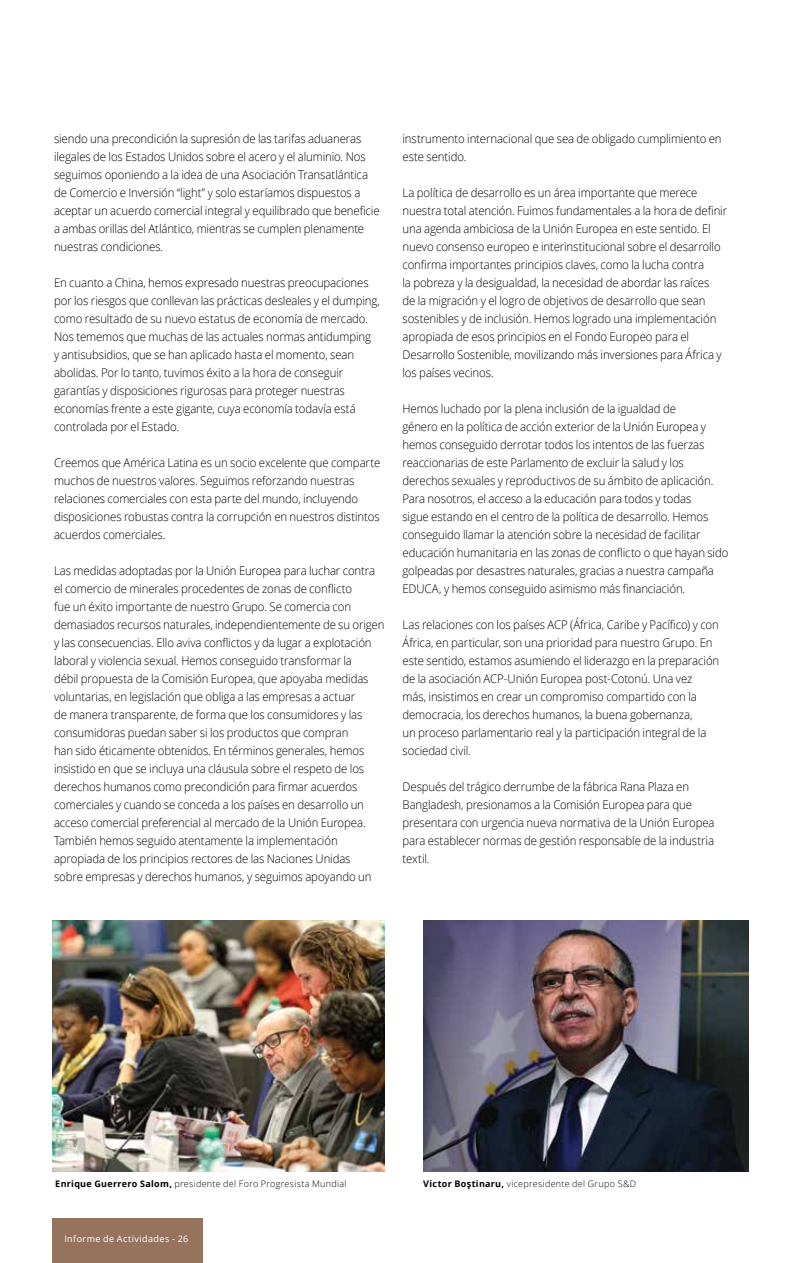
<style>
.page{position:relative;width:787px;height:1263px;background:#fff}
.page>*{position:absolute;margin:0;border:0;box-sizing:border-box;transform-origin:0 0}
.t1{font:300 12px/18px "Open Sans";letter-spacing:-.01em;color:#000;scale:.95 1}
.t2{font:300 9px "Open Sans";letter-spacing:.035em;color:#000}
.t3{font:9px "Open Sans";letter-spacing:.05em;color:#fff}
.s1{font-weight:700}
</style>
<div class="page">
<img style="left:52px;top:921px;width:332px;height:250px">
<img style="left:423px;top:921px;width:325px;height:250px">
<div style="left:52px;top:1218px;width:150px;height:45px;background:#96735d"></div>
<p class="t1" style="left:54px;top:129px;width:344px">siendo una precondición la supresión de las tarifas aduaneras ilegales de los Estados Unidos sobre el acero y el aluminio. Nos seguimos oponiendo a la idea de una Asociación Transatlántica de Comercio e Inversión “light” y solo estaríamos dispuestos a aceptar un acuerdo comercial integral y equilibrado que beneficie a ambas orillas del Atlántico, mientras se cumplen plenamente nuestras condiciones.</p>
<p class="t1" style="left:54px;top:273px;width:345px">En cuanto a China, hemos expresado nuestras preocupaciones por los riesgos que conllevan las prácticas desleales y el dumping, como resultado de su nuevo estatus de economía de mercado.<br>Nos tememos que muchas de las actuales normas antidumping<br>y antisubsidios, que se han aplicado hasta el momento, sean abolidas. Por lo tanto, tuvimos éxito a la hora de conseguir garantías y disposiciones rigurosas para proteger nuestras economías frente a este gigante, cuya economía todavía está controlada por el Estado.</p>
<p class="t1" style="left:54px;top:453px;width:345px">Creemos que América Latina es un socio excelente que comparte muchos de nuestros valores. Seguimos reforzando nuestras relaciones comerciales con esta parte del mundo, incluyendo disposiciones robustas contra la corrupción en nuestros distintos acuerdos comerciales.</p>
<p class="t1" style="left:54px;top:561px;width:349px">Las medidas adoptadas por la Unión Europea para luchar contra el comercio de minerales procedentes de zonas de conflicto<br>fue un éxito importante de nuestro Grupo. Se comercia con demasiados recursos naturales, independientemente de su origen y las consecuencias. Ello aviva conflictos y da lugar a explotación laboral y violencia sexual. Hemos conseguido transformar la<br>débil propuesta de la Comisión Europea, que apoyaba medidas voluntarias, en legislación que obliga a las empresas a actuar<br>de manera transparente, de forma que los consumidores y las consumidoras puedan saber si los productos que compran<br>han sido éticamente obtenidos. En términos generales, hemos insistido en que se incluya una cláusula sobre el respeto de los derechos humanos como precondición para firmar acuerdos comerciales y cuando se conceda a los países en desarrollo un acceso comercial preferencial al mercado de la Unión Europea.<br>También hemos seguido atentamente la implementación apropiada de los principios rectores de las Naciones Unidas<br>sobre empresas y derechos humanos, y seguimos apoyando un</p>
<p class="t1" style="left:402px;top:129px;width:337px">instrumento internacional que sea de obligado cumplimiento en este sentido.</p>
<p class="t1" style="left:402px;top:183px;width:343px">La política de desarrollo es un área importante que merece nuestra total atención. Fuimos fundamentales a la hora de definir una agenda ambiciosa de la Unión Europea en este sentido. El nuevo consenso europeo e interinstitucional sobre el desarrollo confirma importantes principios claves, como la lucha contra<br>la pobreza y la desigualdad, la necesidad de abordar las raíces<br>de la migración y el logro de objetivos de desarrollo que sean sostenibles y de inclusión. Hemos logrado una implementación apropiada de esos principios en el Fondo Europeo para el Desarrollo Sostenible, movilizando más inversiones para África y los países vecinos.</p>
<p class="t1" style="left:402px;top:399px;width:344px">Hemos luchado por la plena inclusión de la igualdad de<br>género en la política de acción exterior de la Unión Europea y hemos conseguido derrotar todos los intentos de las fuerzas reaccionarias de este Parlamento de excluir la salud y los derechos sexuales y reproductivos de su ámbito de aplicación.<br>Para nosotros, el acceso a la educación para todos y todas<br>sigue estando en el centro de la política de desarrollo. Hemos conseguido llamar la atención sobre la necesidad de facilitar educación humanitaria en las zonas de conflicto o que hayan sido golpeadas por desastres naturales, gracias a nuestra campaña EDUCA, y hemos conseguido asimismo más financiación.</p>
<p class="t1" style="left:402px;top:615px;width:335px">Las relaciones con los países ACP (África, Caribe y Pacífico) y con África, en particular, son una prioridad para nuestro Grupo. En este sentido, estamos asumiendo el liderazgo en la preparación de la asociación ACP-Unión Europea post-Cotonú. Una vez<br>más, insistimos en crear un compromiso compartido con la democracia, los derechos humanos, la buena gobernanza,<br>un proceso parlamentario real y la participación integral de la sociedad civil.</p>
<p class="t1" style="left:402px;top:777px;width:330px">Después del trágico derrumbe de la fábrica Rana Plaza en Bangladesh, presionamos a la Comisión Europea para que presentara con urgencia nueva normativa de la Unión Europea para establecer normas de gestión responsable de la industria textil.</p>
<p class="t2" style="left:55px;top:1177px;width:293px"><span class="s1">Enrique Guerrero Salom,</span> presidente del Foro Progresista Mundial</p>
<p class="t2" style="left:423px;top:1177px;width:214px"><span class="s1">Victor Boştinaru,</span> vicepresidente del Grupo S&amp;D</p>
<p class="t3" style="left:64px;top:1233px;width:125px">Informe de Actividades - 26</p>
</div>
